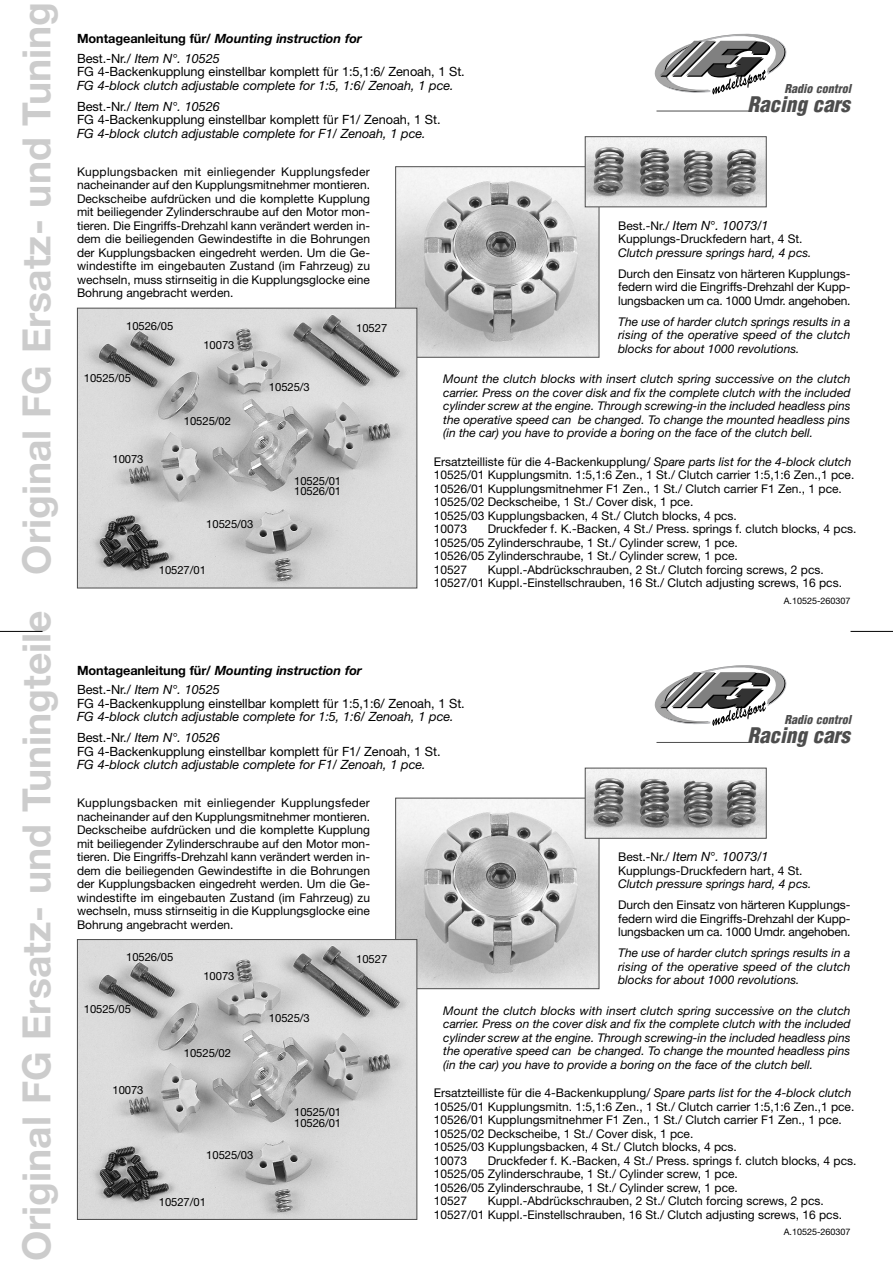
<style>
.page{position:relative;width:893px;height:1263px;background:#fff}
.page>*{position:absolute;margin:0;border:0;box-sizing:border-box;transform-origin:0 0}
.t1{font:700 39px "Helvetica Neue";color:#ccc}
.t2{font:italic 900 condensed 21px "Helvetica";color:#4d4d4d}
.t3{font:italic 12.75px/21px "Helvetica Neue";letter-spacing:-.005em;color:#000}
.t4{font:12.75px "Helvetica Neue";letter-spacing:-.005em;color:#000}
.t5{font:italic 700 12.75px/19.5px "Helvetica Neue";letter-spacing:-.005em;color:#000}
.t6{font:12px/13.5px "Helvetica Neue";color:#000}
.t7{font:italic 12px/13.5px "Helvetica Neue";color:#000;text-align:justify}
.t8{font:italic 900 condensed 12px "Helvetica";color:#4d4d4d}
.t9{font:11.25px/10.5px "Helvetica Neue";letter-spacing:-.005em;color:#000}
.t10{font:9px "Helvetica Neue";color:#000}
.s1{font-style:normal}
.s2{font-weight:400;font-style:normal}
.s3{font-weight:400}
.s4{font-style:normal;font-size:12px}
.s5{font-style:italic}
</style>
<div class="page">
<svg style="left:654px;top:33px;width:133px;height:62px"></svg>
<div style="left:746px;top:94px;width:114px;height:25px;background:#fff"></div>
<hr style="left:656px;top:111px;width:95px;height:1px;background:#4d4d4d">
<img style="left:397px;top:168px;width:200px;height:188px">
<div style="left:395px;top:166px;width:204px;height:192px;border:1px solid #4d4d4d"></div>
<img style="left:79px;top:310px;width:336px;height:276px">
<div style="left:77px;top:308px;width:340px;height:280px;border:1px solid #4d4d4d"></div>
<img style="left:587px;top:138px;width:177px;height:67px">
<div style="left:585px;top:136px;width:181px;height:71px;border:1px solid #4d4d4d"></div>
<svg style="left:654px;top:665px;width:133px;height:61px"></svg>
<hr style="left:656px;top:742px;width:95px;height:1px;background:#4d4d4d">
<img style="left:397px;top:800px;width:200px;height:187px">
<div style="left:395px;top:798px;width:204px;height:191px;border:1px solid #4d4d4d"></div>
<img style="left:79px;top:941px;width:336px;height:277px">
<div style="left:77px;top:939px;width:340px;height:281px;border:1px solid #4d4d4d"></div>
<img style="left:587px;top:770px;width:177px;height:67px">
<div style="left:585px;top:768px;width:181px;height:71px;border:1px solid #4d4d4d"></div>
<hr style="left:0;top:631px;width:43px;height:1px;background:#000">
<hr style="left:850px;top:631px;width:43px;height:1px;background:#000">
<h1 class="t1" style="left:23px;top:1261px;width:1261px;rotate:-90deg">Original FG Ersatz- und Tuningteile Original FG Ersatz- und Tuning</h1>
<p class="t5" style="left:77px;top:30px;width:286px"><span class="s1">Montageanleitung für/</span> Mounting instruction for<br><span class="s2">Best.-Nr./</span> <span class="s3">Item N°. 10525</span></p>
<p class="t4" style="left:77px;top:67px;width:389px">FG 4-Backenkupplung einstellbar komplett für 1:5,1:6/ Zenoah, 1 St.</p>
<p class="t3" style="left:77px;top:76px;width:378px">FG 4-block clutch adjustable complete for 1:5, 1:6/ Zenoah, 1 pce.<br><span class="s1">Best.-Nr./</span> Item N°. 10526</p>
<p class="t4" style="left:77px;top:115px;width:365px">FG 4-Backenkupplung einstellbar komplett für F1/ Zenoah, 1 St.</p>
<p class="t3" style="left:77px;top:124px;width:350px">FG 4-block clutch adjustable complete for F1/ Zenoah, 1 pce.</p>
<p class="t6" style="left:77px;top:166px;width:294px;text-align:justify">Kupplungsbacken mit einliegender Kupplungsfeder nacheinander auf den Kupplungsmitnehmer montieren.<br>Deckscheibe aufdrücken und die komplette Kupplung mit beiliegender Zylinderschraube auf den Motor mon&shy;tieren. Die Eingriffs-Drehzahl kann verändert werden in&shy;dem die beiliegenden Gewindestifte in die Bohrungen der Kupplungsbacken eingedreht werden. Um die Ge&shy;windestifte im eingebauten Zustand (im Fahrzeug) zu wechseln, muss stirnseitig in die Kupplungsglocke eine Bohrung angebracht werden.</p>
<p class="t9" style="left:126px;top:322px;width:49px">10526/05</p>
<p class="t9" style="left:203px;top:341px;width:33px">10073</p>
<p class="t9" style="left:356px;top:324px;width:33px">10527</p>
<p class="t8" style="left:784px;top:84px;width:71px">Radio control</p>
<h2 class="t2" style="left:747px;top:96px;width:108px">Racing cars</h2>
<p class="t3" style="left:618px;top:216px;width:152px"><span class="s4">Best.-Nr./</span> Item N°. 10073/1</p>
<p class="t6" style="left:618px;top:234px;width:186px">Kupplungs-Druckfedern hart, 4 St.</p>
<p class="t7" style="left:618px;top:247px;width:195px">Clutch pressure springs hard, 4 pcs.</p>
<p class="t6" style="left:618px;top:268px;width:234px;text-align:justify">Durch den Einsatz von härteren Kupplungs&shy;federn wird die Eingriffs-Drehzahl der Kupp&shy;lungsbacken um ca. 1000 Umdr. angehoben.</p>
<p class="t7" style="left:618px;top:316px;width:234px">The use of harder clutch springs results in a rising of the operative speed of the clutch blocks for about 1000 revolutions.</p>
<p class="t9" style="left:84px;top:374px;width:49px">10525/05</p>
<p class="t9" style="left:113px;top:454px;width:33px">10073</p>
<p class="t9" style="left:184px;top:417px;width:49px">10525/02</p>
<p class="t9" style="left:206px;top:520px;width:49px">10525/03</p>
<p class="t9" style="left:159px;top:566px;width:49px">10527/01</p>
<p class="t9" style="left:269px;top:383px;width:42px">10525/3</p>
<p class="t9" style="left:294px;top:476px;width:49px">10525/01<br>10526/01</p>
<p class="t7" style="left:443px;top:373px;width:409px">Mount the clutch blocks with insert clutch spring successive on the clutch carrier. Press on the cover disk and fix the complete clutch with the included cylinder screw at the engine. Through screwing-in the included headless pins the operative speed can be changed. To change the mounted headless pins (in the car) you have to provide a boring on the face of the clutch bell.</p>
<p class="t6" style="left:434px;top:456px;width:422px">Ersatzteilliste für die 4-Backenkupplung/ <span class="s5">Spare parts list for the 4-block clutch </span>10525/01 Kupplungsmitn. 1:5,1:6 Zen., 1 St./ Clutch carrier 1:5,1:6 Zen.,1 pce.<br>10526/01 Kupplungsmitnehmer F1 Zen., 1 St./ Clutch carrier F1 Zen., 1 pce.<br>10525/02 Deckscheibe, 1 St./ Cover disk, 1 pce.<br>10525/03 Kupplungsbacken, 4 St./ Clutch blocks, 4 pcs.<br>10073</p>
<p class="t6" style="left:434px;top:523px;width:424px;text-indent:54px">Druckfeder f. K.-Backen, 4 St./ Press. springs f. clutch blocks, 4 pcs.<br>10525/05 Zylinderschraube, 1 St./ Cylinder screw, 1 pce.<br>10526/05 Zylinderschraube, 1 St./ Cylinder screw, 1 pce.<br>10527</p>
<p class="t6" style="left:434px;top:564px;width:410px;text-indent:54px">Kuppl.-Abdrückschrauben, 2 St./ Clutch forcing screws, 2 pcs.<br>10527/01 Kuppl.-Einstellschrauben, 16 St./ Clutch adjusting screws, 16 pcs.</p>
<p class="t10" style="left:784px;top:597px;width:68px">A.10525-260307</p>
<p class="t5" style="left:77px;top:661px;width:286px"><span class="s1">Montageanleitung für/</span> Mounting instruction for<br><span class="s2">Best.-Nr./</span> <span class="s3">Item N°. 10525</span></p>
<p class="t4" style="left:77px;top:698px;width:389px">FG 4-Backenkupplung einstellbar komplett für 1:5,1:6/ Zenoah, 1 St.</p>
<p class="t3" style="left:77px;top:707px;width:378px">FG 4-block clutch adjustable complete for 1:5, 1:6/ Zenoah, 1 pce.<br><span class="s1">Best.-Nr./</span> Item N°. 10526</p>
<p class="t4" style="left:77px;top:746px;width:365px">FG 4-Backenkupplung einstellbar komplett für F1/ Zenoah, 1 St.</p>
<p class="t3" style="left:77px;top:755px;width:350px">FG 4-block clutch adjustable complete for F1/ Zenoah, 1 pce.</p>
<p class="t6" style="left:77px;top:798px;width:294px;text-align:justify">Kupplungsbacken mit einliegender Kupplungsfeder nacheinander auf den Kupplungsmitnehmer montieren.<br>Deckscheibe aufdrücken und die komplette Kupplung mit beiliegender Zylinderschraube auf den Motor mon&shy;tieren. Die Eingriffs-Drehzahl kann verändert werden in&shy;dem die beiliegenden Gewindestifte in die Bohrungen der Kupplungsbacken eingedreht werden. Um die Ge&shy;windestifte im eingebauten Zustand (im Fahrzeug) zu wechseln, muss stirnseitig in die Kupplungsglocke eine Bohrung angebracht werden.</p>
<p class="t9" style="left:126px;top:953px;width:49px">10526/05</p>
<p class="t9" style="left:203px;top:972px;width:33px">10073</p>
<p class="t9" style="left:356px;top:955px;width:33px">10527</p>
<p class="t8" style="left:784px;top:715px;width:71px">Radio control</p>
<h2 class="t2" style="left:747px;top:727px;width:108px">Racing cars</h2>
<p class="t3" style="left:618px;top:848px;width:152px"><span class="s4">Best.-Nr./</span> Item N°. 10073/1</p>
<p class="t6" style="left:618px;top:865px;width:186px">Kupplungs-Druckfedern hart, 4 St.</p>
<p class="t7" style="left:618px;top:878px;width:195px">Clutch pressure springs hard, 4 pcs.</p>
<p class="t6" style="left:618px;top:899px;width:234px;text-align:justify">Durch den Einsatz von härteren Kupplungs&shy;federn wird die Eingriffs-Drehzahl der Kupp&shy;lungsbacken um ca. 1000 Umdr. angehoben.</p>
<p class="t7" style="left:618px;top:947px;width:234px">The use of harder clutch springs results in a rising of the operative speed of the clutch blocks for about 1000 revolutions.</p>
<p class="t9" style="left:84px;top:1005px;width:49px">10525/05</p>
<p class="t9" style="left:113px;top:1086px;width:33px">10073</p>
<p class="t9" style="left:184px;top:1049px;width:49px">10525/02</p>
<p class="t9" style="left:206px;top:1151px;width:49px">10525/03</p>
<p class="t9" style="left:159px;top:1198px;width:49px">10527/01</p>
<p class="t9" style="left:269px;top:1014px;width:42px">10525/3</p>
<p class="t9" style="left:294px;top:1108px;width:49px">10525/01<br>10526/01</p>
<p class="t7" style="left:443px;top:1005px;width:409px">Mount the clutch blocks with insert clutch spring successive on the clutch carrier. Press on the cover disk and fix the complete clutch with the included cylinder screw at the engine. Through screwing-in the included headless pins the operative speed can be changed. To change the mounted headless pins (in the car) you have to provide a boring on the face of the clutch bell.</p>
<p class="t6" style="left:434px;top:1087px;width:422px">Ersatzteilliste für die 4-Backenkupplung/ <span class="s5">Spare parts list for the 4-block clutch </span>10525/01 Kupplungsmitn. 1:5,1:6 Zen., 1 St./ Clutch carrier 1:5,1:6 Zen.,1 pce.<br>10526/01 Kupplungsmitnehmer F1 Zen., 1 St./ Clutch carrier F1 Zen., 1 pce.<br>10525/02 Deckscheibe, 1 St./ Cover disk, 1 pce.<br>10525/03 Kupplungsbacken, 4 St./ Clutch blocks, 4 pcs.<br>10073</p>
<p class="t6" style="left:434px;top:1155px;width:424px;text-indent:54px">Druckfeder f. K.-Backen, 4 St./ Press. springs f. clutch blocks, 4 pcs.<br>10525/05 Zylinderschraube, 1 St./ Cylinder screw, 1 pce.<br>10526/05 Zylinderschraube, 1 St./ Cylinder screw, 1 pce.<br>10527</p>
<p class="t6" style="left:434px;top:1195px;width:410px;text-indent:54px">Kuppl.-Abdrückschrauben, 2 St./ Clutch forcing screws, 2 pcs.<br>10527/01 Kuppl.-Einstellschrauben, 16 St./ Clutch adjusting screws, 16 pcs.</p>
<p class="t10" style="left:784px;top:1229px;width:68px">A.10525-260307</p>
</div>
